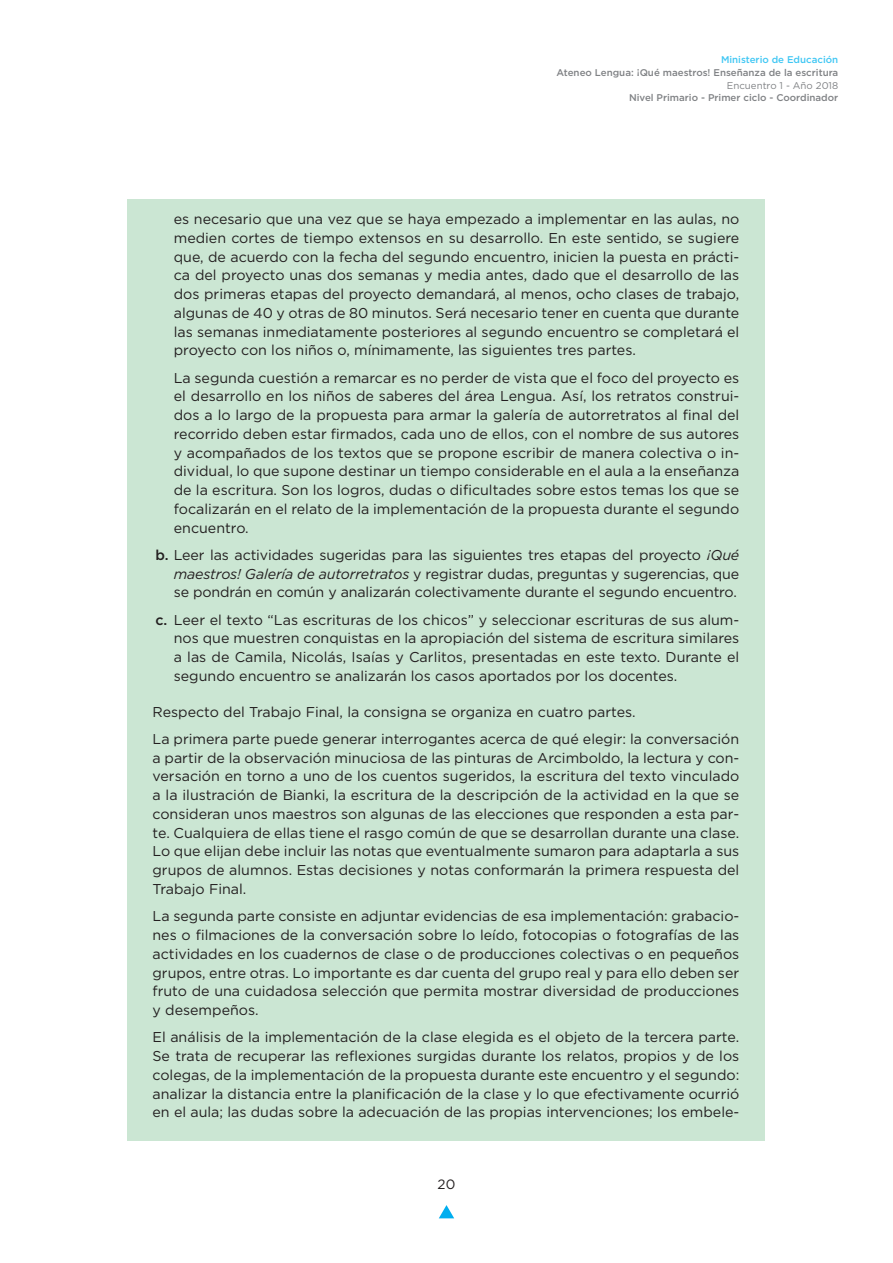
<style>
.page{position:relative;width:893px;height:1263px;background:#fff}
.page>*{position:absolute;margin:0;border:0;box-sizing:border-box;transform-origin:0 0}
.t1{font:14.25px/18.8px "Gotham";color:#231f20;text-align:justify}
.t2{font:13.5px "Gotham";color:#231f20}
.t3{font:500 9.75px "Gotham";color:#808285}
.t4{font:500 9.75px "Gotham";color:#40c7f4}
.t5{font:9.75px "Gotham";color:#808285}
.s1{font-weight:500}
.s2{font-style:italic}
</style>
<div class="page">
<svg style="left:439px;top:1205px;width:15px;height:13px"></svg>
<div style="left:127px;top:200px;width:638px;height:171px;background:#cbe6d3"></div>
<div style="left:127px;top:358px;width:638px;height:190px;background:#cbe6d3"></div>
<div style="left:127px;top:536px;width:638px;height:77px;background:#cbe6d3"></div>
<div style="left:127px;top:600px;width:638px;height:96px;background:#cbe6d3"></div>
<div style="left:127px;top:684px;width:638px;height:57px;background:#cbe6d3"></div>
<div style="left:127px;top:711px;width:638px;height:207px;background:#cbe6d3"></div>
<div style="left:127px;top:888px;width:638px;height:151px;background:#cbe6d3"></div>
<div style="left:127px;top:1009px;width:638px;height:132px;background:#cbe6d3"></div>
<p class="t4" style="left:721px;top:53px;width:119px">Ministerio de Educación</p>
<p class="t3" style="left:556px;top:66px;width:283px">Ateneo Lengua: ¡Qué maestros! Enseñanza de la escritura</p>
<p class="t5" style="left:727px;top:79px;width:113px">Encuentro 1 - Año 2018</p>
<p class="t3" style="left:629px;top:92px;width:211px">Nivel Primario - Primer ciclo - Coordinador</p>
<p class="t1" style="left:174px;top:209px;width:567px">es necesario que una vez que se haya empezado a implementar en las aulas, no medien cortes de tiempo extensos en su desarrollo. En este sentido, se sugiere que, de acuerdo con la fecha del segundo encuentro, inicien la puesta en prácti&shy;ca del proyecto unas dos semanas y media antes, dado que el desarrollo de las dos primeras etapas del proyecto demandará, al menos, ocho clases de trabajo, algunas de 40 y otras de 80 minutos. Será necesario tener en cuenta que durante las semanas inmediatamente posteriores al segundo encuentro se completará el proyecto con los niños o, mínimamente, las siguientes tres partes.</p>
<p class="t1" style="left:174px;top:368px;width:567px">La segunda cuestión a remarcar es no perder de vista que el foco del proyecto es el desarrollo en los niños de saberes del área Lengua. Así, los retratos construi&shy;dos a lo largo de la propuesta para armar la galería de autorretratos al final del recorrido deben estar firmados, cada uno de ellos, con el nombre de sus autores y acompañados de los textos que se propone escribir de manera colectiva o in&shy;dividual, lo que supone destinar un tiempo considerable en el aula a la enseñanza de la escritura. Son los logros, dudas o dificultades sobre estos temas los que se focalizarán en el relato de la implementación de la propuesta durante el segundo encuentro.</p>
<p class="t1" style="left:174px;top:545px;width:567px;text-indent:-18px"><span class="s1">b.</span> Leer las actividades sugeridas para las siguientes tres etapas del proyecto <span class="s2">¡Qué maestros! Galería de autorretratos</span> y registrar dudas, preguntas y sugerencias, que se pondrán en común y analizarán colectivamente durante el segundo encuentro.</p>
<p class="t1" style="left:174px;top:610px;width:567px;text-indent:-18px"><span class="s1">c.</span> Leer el texto “Las escrituras de los chicos” y seleccionar escrituras de sus alum&shy;nos que muestren conquistas en la apropiación del sistema de escritura similares a las de Camila, Nicolás, Isaías y Carlitos, presentadas en este texto. Durante el segundo encuentro se analizarán los casos aportados por los docentes.</p>
<p class="t1" style="left:153px;top:698px;width:588px;line-height:27.3px">Respecto del Trabajo Final, la consigna se organiza en cuatro partes.<br>La primera parte puede generar interrogantes acerca de qué elegir: la conversación</p>
<p class="t1" style="left:153px;top:748px;width:588px">a partir de la observación minuciosa de las pinturas de Arcimboldo, la lectura y con&shy;versación en torno a uno de los cuentos sugeridos, la escritura del texto vinculado a la ilustración de Bianki, la escritura de la descripción de la actividad en la que se consideran unos maestros son algunas de las elecciones que responden a esta par&shy;te. Cualquiera de ellas tiene el rasgo común de que se desarrollan durante una clase.<br>Lo que elijan debe incluir las notas que eventualmente sumaron para adaptarla a sus grupos de alumnos. Estas decisiones y notas conformarán la primera respuesta del Trabajo Final.</p>
<p class="t1" style="left:153px;top:906px;width:588px">La segunda parte consiste en adjuntar evidencias de esa implementación: grabacio&shy;nes o filmaciones de la conversación sobre lo leído, fotocopias o fotografías de las actividades en los cuadernos de clase o de producciones colectivas o en pequeños grupos, entre otras. Lo importante es dar cuenta del grupo real y para ello deben ser fruto de una cuidadosa selección que permita mostrar diversidad de producciones y desempeños.</p>
<p class="t1" style="left:153px;top:1027px;width:588px">El análisis de la implementación de la clase elegida es el objeto de la tercera parte.<br>Se trata de recuperar las reflexiones surgidas durante los relatos, propios y de los colegas, de la implementación de la propuesta durante este encuentro y el segundo: analizar la distancia entre la planificación de la clase y lo que efectivamente ocurrió en el aula; las dudas sobre la adecuación de las propias intervenciones; los embele-</p>
<p class="t2" style="left:438px;top:1175px;width:19px">20</p>
</div>
